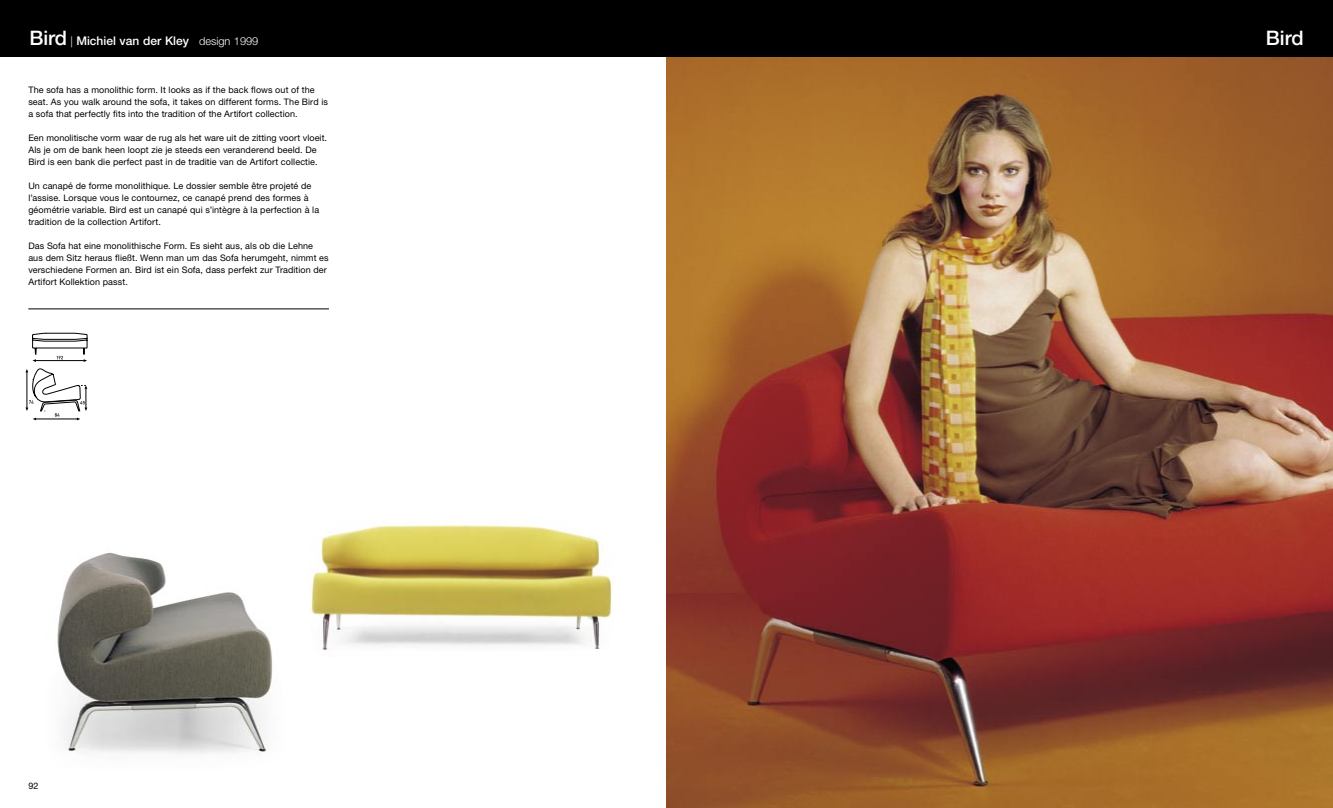
<style>
.page{position:relative;width:1333px;height:808px;background:#fff}
.page>*{position:absolute;margin:0;border:0;box-sizing:border-box;transform-origin:0 0}
.Normaal{font:500 20px "Helvetica Neue";color:#fff}
.Normaal-2{font:500 12px "Helvetica Neue";color:#fff}
.PLATTE_TEKST{font:9px/12px "Helvetica Neue";letter-spacing:.01em;color:#000}
.Normaal-3{font:9px "Helvetica Neue";color:#000}
.s1{font-size:20px}
.s2{font-weight:300;font-size:11px}
</style>
<div class="page">
<img style="left:666px;top:57px;width:666px;height:751px">
<img style="left:57px;top:552px;width:216px;height:203px">
<img style="left:310px;top:525px;width:303px;height:125px">
<div style="left:0;top:0;width:1332px;height:57px;background:#000"></div>
<svg style="left:32px;top:333px;width:55px;height:29px"></svg>
<svg style="left:26px;top:368px;width:61px;height:53px"></svg>
<hr style="left:28px;top:309px;width:301px;height:1px;background:#000">
<p class="Normaal-2" style="left:29px;top:33px;width:230px"><span class="s1">Bird</span> <span class="s2">|</span> Michiel van der Kley <span class="s2">design 1999</span></p>
<p class="Normaal" style="left:1265px;top:26px;width:39px">Bird</p>
<p class="PLATTE_TEKST" style="left:28px;top:83px;width:301px">The sofa has a monolithic form. It looks as if the back flows out of the seat. As you walk around the sofa, it takes on different forms. The Bird is a sofa that perfectly fits into the tradition of the Artifort collection.</p>
<p class="PLATTE_TEKST" style="left:28px;top:131px;width:300px">Een monolitische vorm waar de rug als het ware uit de zitting voort vloeit.<br>Als je om de bank heen loopt zie je steeds een veranderend beeld. De<br>Bird is een bank die perfect past in de traditie van de Artifort collectie.</p>
<p class="PLATTE_TEKST" style="left:28px;top:179px;width:292px">Un canapé de forme monolithique. Le dossier semble être projeté de l’assise. Lorsque vous le contournez, ce canapé prend des formes à géométrie variable. Bird est un canapé qui s’intègre à la perfection à la tradition de la collection Artifort.</p>
<p class="PLATTE_TEKST" style="left:28px;top:239px;width:302px">Das Sofa hat eine monolithische Form. Es sieht aus, als ob die Lehne aus dem Sitz heraus fließt. Wenn man um das Sofa herumgeht, nimmt es verschiedene Formen an. Bird ist ein Sofa, dass perfekt zur Tradition der Artifort Kollektion passt.</p>
<p class="Normaal-3" style="left:28px;top:780px;width:12px">92</p>
</div>
